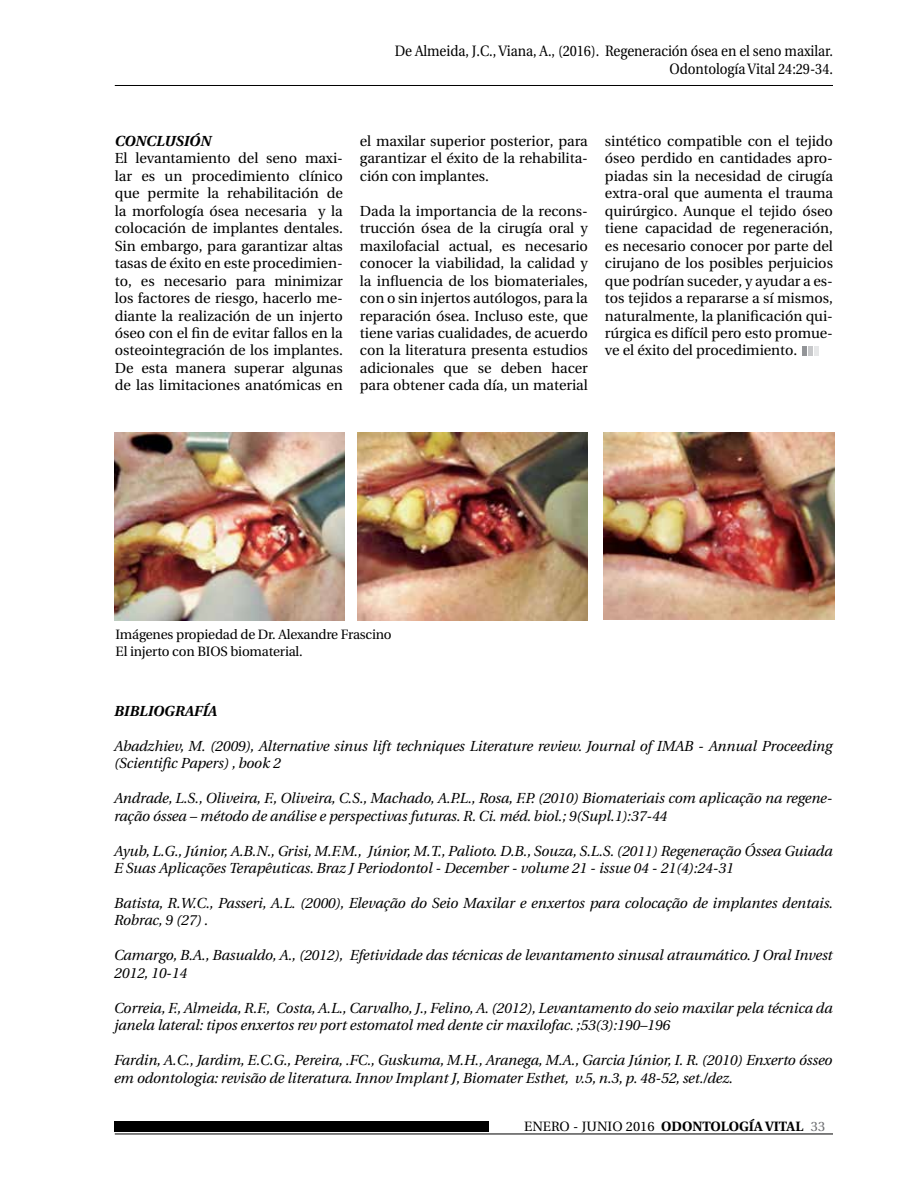
<style>
.page{position:relative;width:918px;height:1188px;background:#fff}
.page>*{position:absolute;margin:0;border:0;box-sizing:border-box;transform-origin:0 0}
.t1{font:15px/18px "Utopia";letter-spacing:-.005em;color:#000;text-align:right;scale:.9 1}
.t2{font:14.55px/17.4px "Utopia";letter-spacing:-.005em;color:#000;text-align:justify}
.t3{font:italic 14.55px/17.4px "Utopia";letter-spacing:-.005em;color:#000}
.t4{font:italic 700 14.55px "Utopia";letter-spacing:-.005em;color:#000}
.t5{font:13.5px/16.2px "Utopia";letter-spacing:-.015em;color:#000}
.t6{font:700 13.5px "Utopia";color:#000}
.s1{font-weight:400}
.s2{font-weight:400;color:#6d6e71}
</style>
<div class="page">
<div style="left:115px;top:1121px;width:374px;height:11px;background:#000"></div>
<hr style="left:115px;top:1134px;width:718px;height:1px;background:#000">
<hr style="left:115px;top:85px;width:718px;height:1px;background:#000">
<img style="left:114px;top:432px;width:230px;height:189px">
<img style="left:357px;top:432px;width:231px;height:189px">
<img style="left:604px;top:432px;width:230px;height:188px">
<hr style="left:803px;top:346px;width:4px;height:10px;background:#939598">
<hr style="left:809px;top:346px;width:4px;height:10px;background:#c7c8ca">
<hr style="left:815px;top:346px;width:4px;height:10px;background:#e6e7e8">
<p class="t1" style="left:395px;top:42px;width:488px">De Almeida, J.C., Viana, A., (2016). Regeneración ósea en el seno maxilar.<br>Odontología Vital 24:29-34.</p>
<p class="t4" style="left:115px;top:133px;width:98px">CONCLUSIÓN</p>
<p class="t2" style="left:115px;top:150px;width:230px">El levantamiento del seno maxi&shy;lar es un procedimiento clínico que permite la rehabilitación de la morfología ósea necesaria y la colocación de implantes dentales.<br>Sin embargo, para garantizar altas tasas de éxito en este procedimien&shy;to, es necesario para minimizar los factores de riesgo, hacerlo me&shy;diante la realización de un injerto óseo con el fin de evitar fallos en la osteointegración de los implantes.<br>De esta manera superar algunas de las limitaciones anatómicas en</p>
<p class="t2" style="left:360px;top:133px;width:230px">el maxilar superior posterior, para garantizar el éxito de la rehabilita&shy;ción con implantes.</p>
<p class="t2" style="left:360px;top:202px;width:230px">Dada la importancia de la recons&shy;trucción ósea de la cirugía oral y maxilofacial actual, es necesario conocer la viabilidad, la calidad y la influencia de los biomateriales, con o sin injertos autólogos, para la reparación ósea. Incluso este, que tiene varias cualidades, de acuerdo con la literatura presenta estudios adicionales que se deben hacer para obtener cada día, un material</p>
<p class="t2" style="left:605px;top:133px;width:230px">sintético compatible con el tejido óseo perdido en cantidades apro&shy;piadas sin la necesidad de cirugía extra-oral que aumenta el trauma quirúrgico. Aunque el tejido óseo tiene capacidad de regeneración, es necesario conocer por parte del cirujano de los posibles perjuicios que podrían suceder, y ayudar a es&shy;tos tejidos a repararse a sí mismos, naturalmente, la planificación qui&shy;rúrgica es difícil pero esto promue&shy;ve el éxito del procedimiento.</p>
<p class="t5" style="left:116px;top:627px;width:278px">Imágenes propiedad de Dr. Alexandre Frascino<br>El injerto con BIOS biomaterial.</p>
<p class="t4" style="left:114px;top:703px;width:105px">BIBLIOGRAFÍA</p>
<p class="t3" style="left:114px;top:737px;width:720px">Abadzhiev, M. (2009), Alternative sinus lift techniques Literature review. Journal of IMAB - Annual Proceeding (Scientific Papers) , book 2</p>
<p class="t3" style="left:114px;top:790px;width:720px">Andrade, L.S., Oliveira, F., Oliveira, C.S., Machado, A.P.L., Rosa, F.P. (2010) Biomateriais com aplicação na regene&shy;ração óssea – método de análise e perspectivas futuras. R. Ci. méd. biol.; 9(Supl.1):37-44</p>
<p class="t3" style="left:114px;top:842px;width:720px">Ayub, L.G., Júnior, A.B.N., Grisi, M.F.M., Júnior, M.T., Palioto. D.B., Souza, S.L.S. (2011) Regeneração Óssea Guiada<br>E Suas Aplicações Terapêuticas. Braz J Periodontol - December - volume 21 - issue 04 - 21(4):24-31</p>
<p class="t3" style="left:114px;top:895px;width:721px">Batista, R.W.C., Passeri, A.L. (2000), Elevação do Seio Maxilar e enxertos para colocação de implantes dentais.<br>Robrac, 9 (27) .</p>
<p class="t3" style="left:114px;top:947px;width:720px">Camargo, B.A., Basualdo, A., (2012), Efetividade das técnicas de levantamento sinusal atraumático. J Oral Invest<br>2012, 10-14</p>
<p class="t3" style="left:114px;top:999px;width:720px">Correia, F., Almeida, R.F., Costa, A.L., Carvalho, J., Felino, A. (2012), Levantamento do seio maxilar pela técnica da janela lateral: tipos enxertos rev port estomatol med dente cir maxilofac. ;53(3):190–196</p>
<p class="t3" style="left:114px;top:1052px;width:720px">Fardin, A.C., Jardim, E.C.G., Pereira, .FC., Guskuma, M.H., Aranega, M.A., Garcia Júnior, I. R. (2010) Enxerto ósseo em odontologia: revisão de literatura. Innov Implant J, Biomater Esthet, v.5, n.3, p. 48-52, set./dez.</p>
<p class="t6" style="left:524px;top:1118px;width:303px"><span class="s1">ENERO - JUNIO 2016</span> ODONTOLOGÍA VITAL <span class="s2">33</span></p>
</div>
